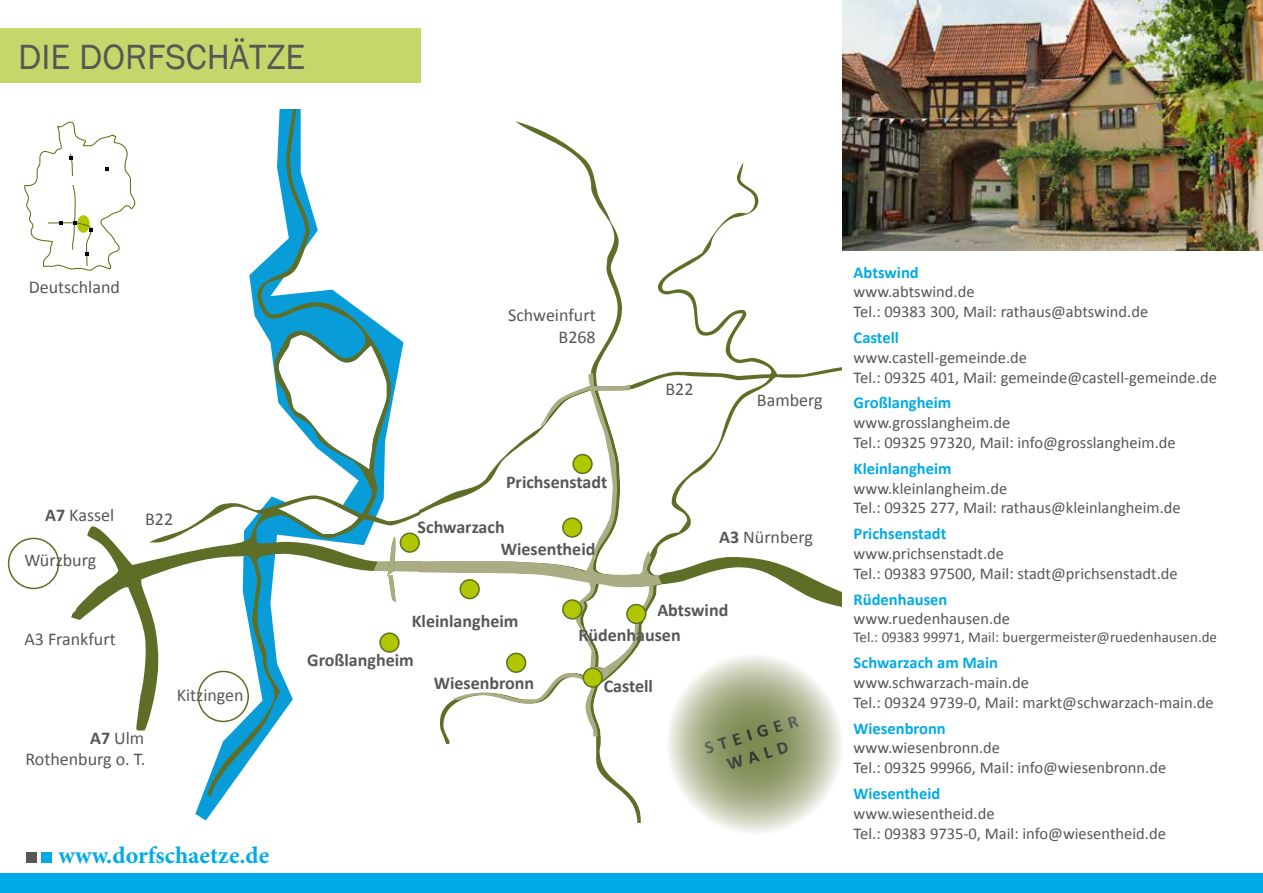
<style>
.page{position:relative;width:1263px;height:893px;background:#fff}
.page>*{position:absolute;margin:0;border:0;box-sizing:border-box;transform-origin:0 0}
.t1{font:36px "Franklin Gothic";color:#575756}
.t2{font:700 24px "Minion Pro";color:#00aae8}
.t3{font:18px/21.6px "Calibri";color:#575756;text-align:right}
.t4{font:700 18px "Calibri";color:#575756}
.t5{font:700 18px/21.6px "Calibri";color:#000;text-align:center}
.t6{font:16.5px/19.8px "Calibri";color:#575756}
.t7{font:700 16.5px "Calibri";color:#00aae8}
.t8{font:15px "Calibri";color:#575756}
.s1{font-weight:700}
</style>
<div class="page">
<svg style="left:443px;top:121px;width:399px;height:701px"></svg>
<svg style="left:443px;top:365px;width:250px;height:372px"></svg>
<svg style="left:420px;top:373px;width:242px;height:363px"></svg>
<svg style="left:71px;top:110px;width:349px;height:711px"></svg>
<svg style="left:348px;top:528px;width:72px;height:164px"></svg>
<div style="left:0;top:873px;width:1263px;height:20px;background:#00aae8"></div>
<div style="left:8px;top:538px;width:51px;height:51px;border:2px solid #5e6e26;border-radius:50%"></div>
<div style="left:573px;top:455px;width:19px;height:18px;background:#b0c700;border-radius:50%"></div>
<div style="left:572px;top:454px;width:21px;height:20px;border:2px solid #5e6e26;border-radius:50%"></div>
<div style="left:563px;top:518px;width:19px;height:19px;background:#b0c700;border-radius:50%"></div>
<div style="left:562px;top:517px;width:20px;height:21px;border:2px solid #5e6e26;border-radius:50%"></div>
<div style="left:400px;top:533px;width:19px;height:19px;background:#b0c700;border-radius:50%"></div>
<div style="left:400px;top:532px;width:20px;height:21px;border:2px solid #5e6e26;border-radius:50%"></div>
<div style="left:460px;top:580px;width:19px;height:19px;background:#b0c700;border-radius:50%"></div>
<div style="left:459px;top:579px;width:21px;height:20px;border:2px solid #5e6e26;border-radius:50%"></div>
<div style="left:507px;top:653px;width:19px;height:19px;background:#b0c700;border-radius:50%"></div>
<div style="left:506px;top:653px;width:20px;height:20px;border:2px solid #5e6e26;border-radius:50%"></div>
<div style="left:563px;top:600px;width:19px;height:19px;background:#b0c700;border-radius:50%"></div>
<div style="left:562px;top:599px;width:20px;height:21px;border:2px solid #5e6e26;border-radius:50%"></div>
<div style="left:627px;top:605px;width:19px;height:18px;background:#b0c700;border-radius:50%"></div>
<div style="left:626px;top:604px;width:20px;height:20px;border:2px solid #5e6e26;border-radius:50%"></div>
<div style="left:583px;top:668px;width:19px;height:19px;background:#b0c700;border-radius:50%"></div>
<div style="left:583px;top:667px;width:20px;height:21px;border:2px solid #5e6e26;border-radius:50%"></div>
<svg style="left:642px;top:630px;width:200px;height:203px"></svg>
<div style="left:197px;top:671px;width:52px;height:51px;border:2px solid #5e6e26;border-radius:50%"></div>
<div style="left:0;top:29px;width:421px;height:54px;background:#c5d76b"></div>
<img style="left:842px;top:0;width:421px;height:251px">
<div style="left:380px;top:633px;width:19px;height:19px;background:#b0c700;border-radius:50%"></div>
<div style="left:379px;top:632px;width:21px;height:21px;border:2px solid #5e6e26;border-radius:50%"></div>
<svg style="left:24px;top:121px;width:111px;height:150px"></svg>
<div style="left:68px;top:177px;width:11px;height:8px;background:#fff"></div>
<div style="left:41px;top:852px;width:11px;height:11px;background:#00aae8"></div>
<div style="left:26px;top:852px;width:11px;height:11px;background:#575756"></div>
<h1 class="t1" style="left:18px;top:34px;width:289px">DIE DORFSCHÄTZE</h1>
<p class="t3" style="left:29px;top:276px;width:93px">Deutschland</p>
<p class="t3" style="left:45px;top:503px;width:70px"><span class="s1">A7</span> Kassel</p>
<p class="t3" style="left:145px;top:508px;width:30px">B22</p>
<p class="t3" style="left:24px;top:549px;width:73px">Würzburg</p>
<p class="t3" style="left:24px;top:628px;width:93px">A3 Frankfurt</p>
<p class="t3" style="left:90px;top:726px;width:56px"><span class="s1">A7</span> Ulm</p>
<p class="t3" style="left:26px;top:748px;width:121px">Rothenburg o. T.</p>
<p class="t3" style="left:177px;top:684px;width:68px">Kitzingen</p>
<h2 class="t2" style="left:59px;top:838px;width:212px">www.dorfschaetze.de</h2>
<p class="t3" style="left:508px;top:304px;width:89px">Schweinfurt<br>B268</p>
<p class="t4" style="left:506px;top:469px;width:103px">Prichsenstadt</p>
<p class="t4" style="left:418px;top:514px;width:89px">Schwarzach</p>
<p class="t4" style="left:501px;top:537px;width:96px">Wiesentheid</p>
<p class="t3" style="left:665px;top:378px;width:30px">B22</p>
<p class="t3" style="left:757px;top:388px;width:67px">Bamberg</p>
<p class="t3" style="left:719px;top:526px;width:95px"><span class="s1">A3</span> Nürnberg</p>
<p class="t4" style="left:412px;top:609px;width:108px">Kleinlangheim</p>
<p class="t4" style="left:307px;top:647px;width:108px">Großlangheim</p>
<p class="t4" style="left:657px;top:597px;width:72px">Abtswind</p>
<p class="t4" style="left:578px;top:622px;width:104px">Rüdenhausen</p>
<p class="t4" style="left:434px;top:670px;width:102px">Wiesenbronn</p>
<p class="t4" style="left:604px;top:673px;width:51px">Castell</p>
<p class="t5" style="left:702px;top:737px;width:98px;rotate:-17deg">STEIGER<br>WALD</p>
<p class="t7" style="left:854px;top:260px;width:67px">Abtswind</p>
<p class="t6" style="left:854px;top:282px;width:296px">www.abtswind.de<br>Tel.: 09383 300, Mail: rathaus@abtswind.de</p>
<p class="t7" style="left:854px;top:326px;width:47px">Castell</p>
<p class="t6" style="left:854px;top:347px;width:365px">www.castell-gemeinde.de<br>Tel.: 09325 401, Mail: gemeinde@castell-gemeinde.de</p>
<p class="t7" style="left:854px;top:391px;width:99px">Großlangheim</p>
<p class="t6" style="left:854px;top:412px;width:324px">www.grosslangheim.de<br>Tel.: 09325 97320, Mail: info@grosslangheim.de</p>
<p class="t7" style="left:854px;top:457px;width:99px">Kleinlangheim</p>
<p class="t6" style="left:854px;top:478px;width:329px">www.kleinlangheim.de<br>Tel.: 09325 277, Mail: rathaus@kleinlangheim.de</p>
<p class="t7" style="left:854px;top:522px;width:94px">Prichsenstadt</p>
<p class="t6" style="left:854px;top:543px;width:326px">www.prichsenstadt.de<br>Tel.: 09383 97500, Mail: stadt@prichsenstadt.de</p>
<p class="t7" style="left:854px;top:587px;width:95px">Rüdenhausen</p>
<p class="t6" style="left:854px;top:609px;width:158px">www.ruedenhausen.de</p>
<p class="t8" style="left:854px;top:627px;width:365px">Tel.: 09383 99971, Mail: buergermeister@ruedenhausen.de</p>
<p class="t7" style="left:854px;top:651px;width:146px">Schwarzach am Main</p>
<p class="t6" style="left:854px;top:672px;width:362px">www.schwarzach-main.de<br>Tel.: 09324 9739-0, Mail: markt@schwarzach-main.de</p>
<p class="t7" style="left:854px;top:716px;width:94px">Wiesenbronn</p>
<p class="t6" style="left:854px;top:738px;width:314px">www.wiesenbronn.de<br>Tel.: 09325 99966, Mail: info@wiesenbronn.de</p>
<p class="t7" style="left:854px;top:782px;width:88px">Wiesentheid</p>
<p class="t6" style="left:854px;top:803px;width:314px">www.wiesentheid.de<br>Tel.: 09383 9735-0, Mail: info@wiesentheid.de</p>
</div>
